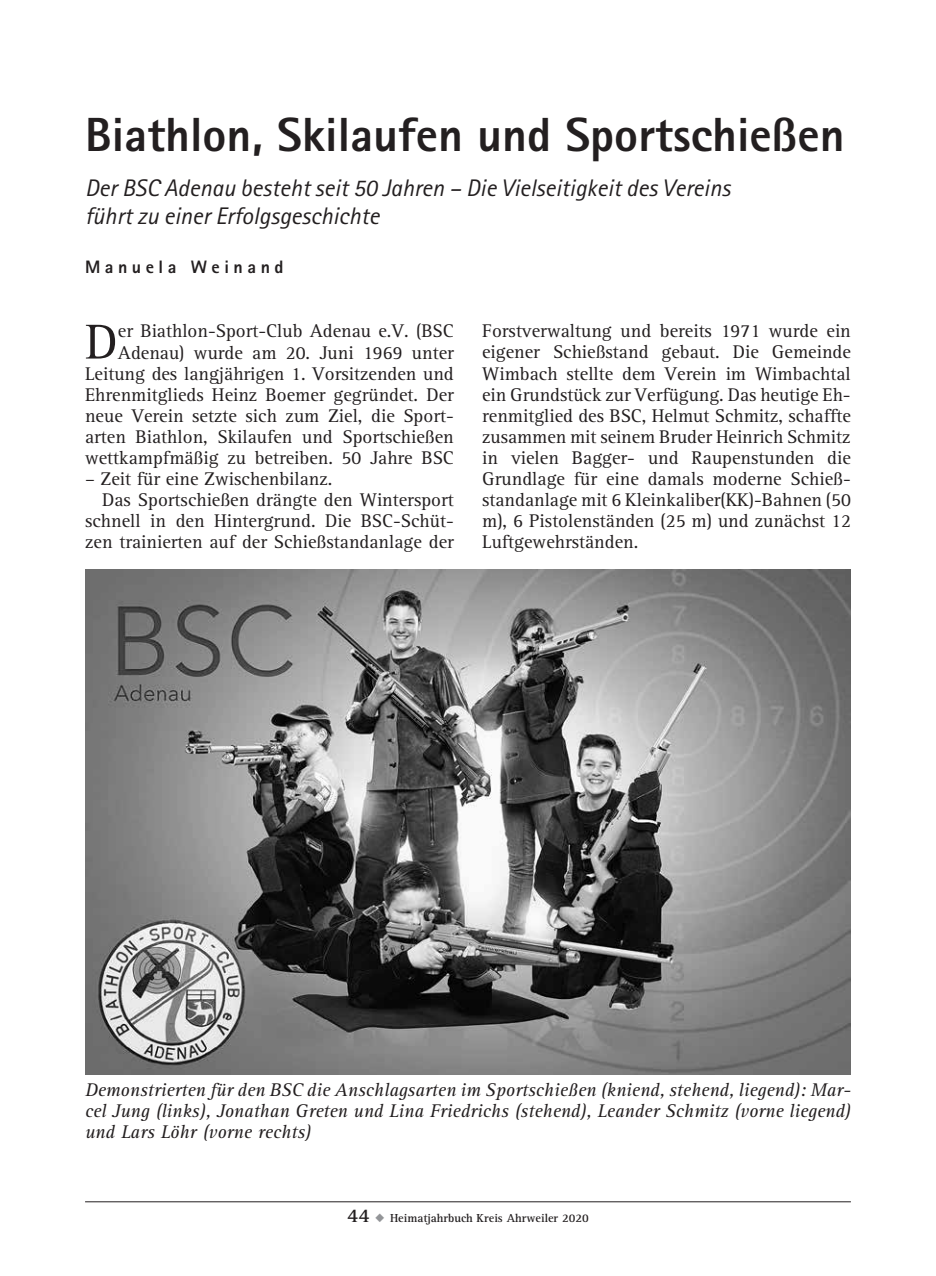
<style>
.page{position:relative;width:936px;height:1276px;background:#fff}
.page>*{position:absolute;margin:0;border:0;box-sizing:border-box;transform-origin:0 0}
.t1{font:50.6px "AT Rotis Serif";color:#231f20}
.t2{font:800 48px "Rotis Sans Serif";color:#231f20}
.t3{font:italic 24px/28px "Rotis Sans Serif";color:#231f20}
.t4{font:19px/21px "AT Rotis Serif";color:#231f20;text-align:right}
.t5{font:italic 19px/21px "AT Rotis Serif";color:#231f20;text-align:justify}
.t6{font:800 18px "Rotis Sans Serif";letter-spacing:.25em;color:#231f20}
.t7{font:700 12px "AT Rotis Serif";color:#231f20}
.s1{font-size:20px}
.s2{color:#939598}
</style>
<div class="page">
<hr style="left:85px;top:1201px;width:765px;height:1px;background:#231f20">
<img style="left:85px;top:570px;width:765px;height:504px">
<h2 class="t2" style="left:85px;top:104px;width:761px">Biathlon, Skilaufen und Sportschießen</h2>
<p class="t3" style="left:85px;top:174px;width:646px">Der BSC Adenau besteht seit 50 Jahren – Die Vielseitigkeit des Vereins führt zu einer Erfolgsgeschichte</p>
<p class="t6" style="left:85px;top:256px;width:200px">Manuela Weinand</p>
<p class="t4" style="left:85px;top:321px;width:370px">er Biathlon-Sport-Club Adenau e.V. (BSC Adenau) wurde am 20. Juni 1969 unter Leitung des langjährigen 1. Vorsitzenden und Ehrenmitglieds Heinz Boemer gegründet. Der neue Verein setzte sich zum Ziel, die Sport&shy;arten Biathlon, Skilaufen und Sportschießen wettkampfmäßig zu betreiben. 50 Jahre BSC</p>
<p class="t4" style="left:85px;top:469px;width:249px">– Zeit für eine Zwischenbilanz.</p>
<p class="t4" style="left:102px;top:490px;width:353px">Das Sportschießen drängte den Wintersport</p>
<p class="t4" style="left:85px;top:511px;width:370px">schnell in den Hintergrund. Die BSC-Schüt-</p>
<p class="t4" style="left:85px;top:532px;width:370px">zen trainierten auf der Schießstandanlage der</p>
<h1 class="t1" style="left:85px;top:313px;width:34px">D</h1>
<p class="t4" style="left:482px;top:321px;width:370px;text-align:justify">Forstverwaltung und bereits 1971 wurde ein eigener Schießstand gebaut. Die Gemeinde Wimbach stellte dem Verein im Wimbachtal ein Grundstück zur Verfügung. Das heutige Eh&shy;renmitglied des BSC, Helmut Schmitz, schaffte zusammen mit seinem Bruder Heinrich Schmitz in vielen Bagger- und Raupenstunden die Grundlage für eine damals moderne Schieß&shy;standanlage mit 6 Kleinkaliber(KK)-Bahnen (50 m), 6 Pistolenständen (25 m) und zunächst 12<br>Luftgewehrständen.</p>
<p class="t5" style="left:85px;top:1079px;width:767px">Demonstrierten für den BSC die Anschlagsarten im Sportschießen (kniend, stehend, liegend): Mar&shy;cel Jung (links), Jonathan Greten und Lina Friedrichs (stehend), Leander Schmitz (vorne liegend) und Lars Löhr (vorne rechts)</p>
<p class="t7" style="left:347px;top:1210px;width:243px"><span class="s1">44</span> <span class="s2">◆</span> Heimatjahrbuch Kreis Ahrweiler 2020</p>
</div>
